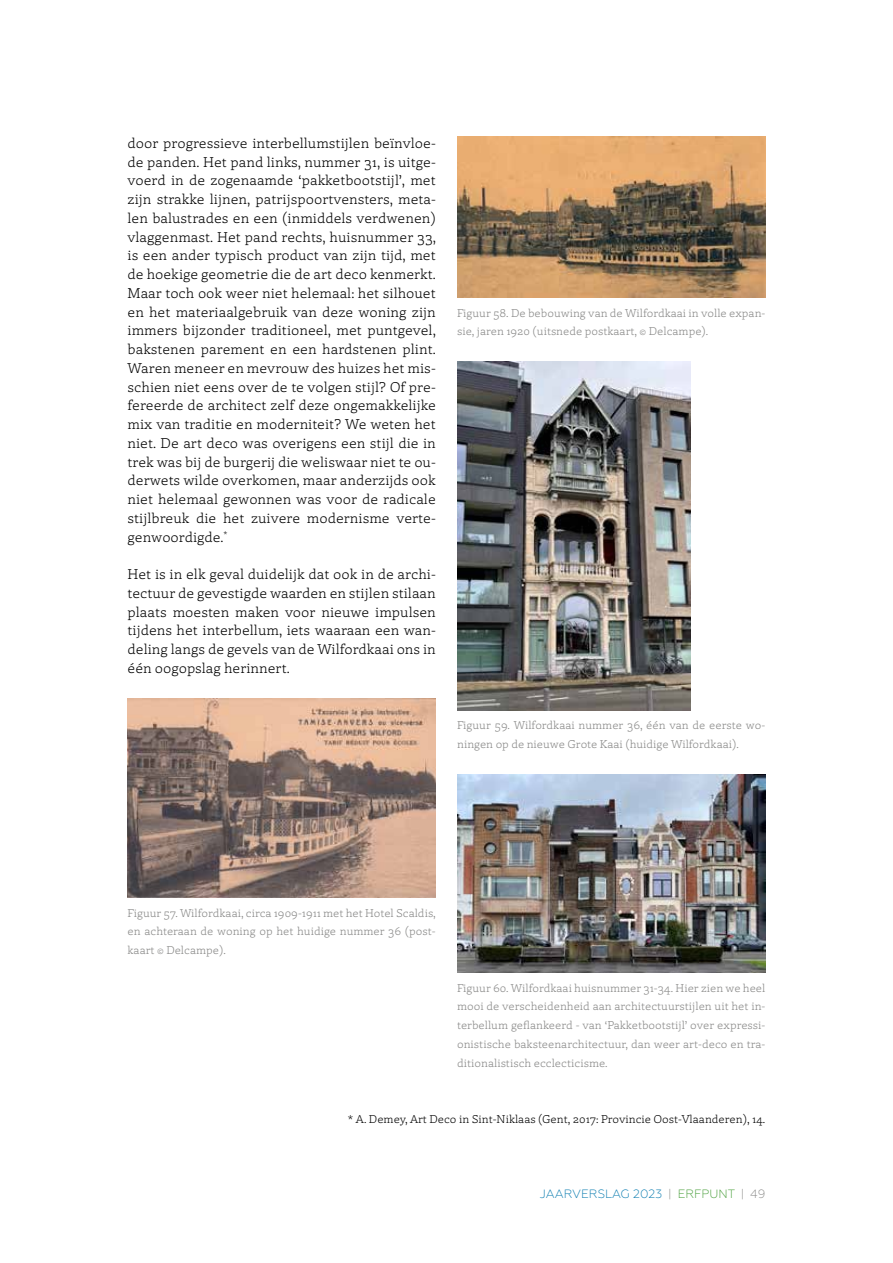
<style>
.page{position:relative;width:893px;height:1263px;background:#fff}
.page>*{position:absolute;margin:0;border:0;box-sizing:border-box;transform-origin:0 0}
.t1{font:15px/18.8px "Laski Slab";color:#000;text-align:justify}
.t2{font:12px/18.8px "Laski Slab";color:#878786;text-align:justify}
.t3{font:12px "Laski Slab";color:#000}
.t4{font:300 12px "Geometria";color:#0077ad}
.s1{color:#878786}
.s2{color:#439c34}
</style>
<div class="page">
<img style="left:128px;top:699px;width:308px;height:199px">
<img style="left:457px;top:137px;width:308px;height:161px">
<img style="left:457px;top:362px;width:233px;height:348px">
<img style="left:457px;top:775px;width:308px;height:198px">
<p class="t1" style="left:128px;top:133px;width:310px">door progressieve interbellumstijlen beïnvloe&shy;de panden. Het pand links, nummer 31, is uitge&shy;voerd in de zogenaamde ‘pakketbootstijl’, met zijn strakke lijnen, patrijspoortvensters, meta&shy;len balustrades en een (inmiddels verdwenen) vlaggenmast. Het pand rechts, huisnummer 33, is een ander typisch product van zijn tijd, met de hoekige geometrie die de art deco kenmerkt.<br>Maar toch ook weer niet helemaal: het silhouet en het materiaalgebruik van deze woning zijn immers bijzonder traditioneel, met puntgevel, bakstenen parement en een hardstenen plint.<br>Waren meneer en mevrouw des huizes het mis&shy;schien niet eens over de te volgen stijl? Of pre&shy;fereerde de architect zelf deze ongemakkelijke mix van traditie en moderniteit? We weten het niet. De art deco was overigens een stijl die in trek was bij de burgerij die weliswaar niet te ou&shy;derwets wilde overkomen, maar anderzijds ook niet helemaal gewonnen was voor de radicale stijlbreuk die het zuivere modernisme verte&shy;genwoordigde.<sup>*</sup></p>
<p class="t1" style="left:128px;top:564px;width:310px">Het is in elk geval duidelijk dat ook in de archi&shy;tectuur de gevestigde waarden en stijlen stilaan plaats moesten maken voor nieuwe impulsen tijdens het interbellum, iets waaraan een wan&shy;deling langs de gevels van de Wilfordkaai ons in één oogopslag herinnert.</p>
<p class="t2" style="left:457px;top:303px;width:310px">Figuur 58. De bebouwing van de Wilfordkaai in volle expan&shy;sie, jaren 1920 (uitsnede postkaart, © Delcampe).</p>
<p class="t2" style="left:457px;top:715px;width:310px">Figuur 59. Wilfordkaai nummer 36, één van de eerste wo&shy;ningen op de nieuwe Grote Kaai (huidige Wilfordkaai).</p>
<p class="t2" style="left:128px;top:903px;width:310px">Figuur 57. Wilfordkaai, circa 1909-1911 met het Hotel Scaldis, en achteraan de woning op het huidige nummer 36 (post&shy;kaart © Delcampe).</p>
<p class="t2" style="left:457px;top:978px;width:310px">Figuur 60. Wilfordkaai huisnummer 31-34. Hier zien we heel mooi de verscheidenheid aan architectuurstijlen uit het in&shy;terbellum geflankeerd - van ‘Pakketbootstijl’ over expressi&shy;onistische baksteenarchitectuur, dan weer art-deco en tra&shy;ditionalistisch ecclecticisme.</p>
<p class="t3" style="left:348px;top:1112px;width:419px">* A. Demey, Art Deco in Sint-Niklaas (Gent, 2017: Provincie Oost-Vlaanderen), 14.</p>
<p class="t4" style="left:540px;top:1187px;width:227px">JAARVERSLAG 2023 <span class="s1">|</span> <span class="s2">ERFPUNT</span> <span class="s1">| 49</span></p>
</div>
